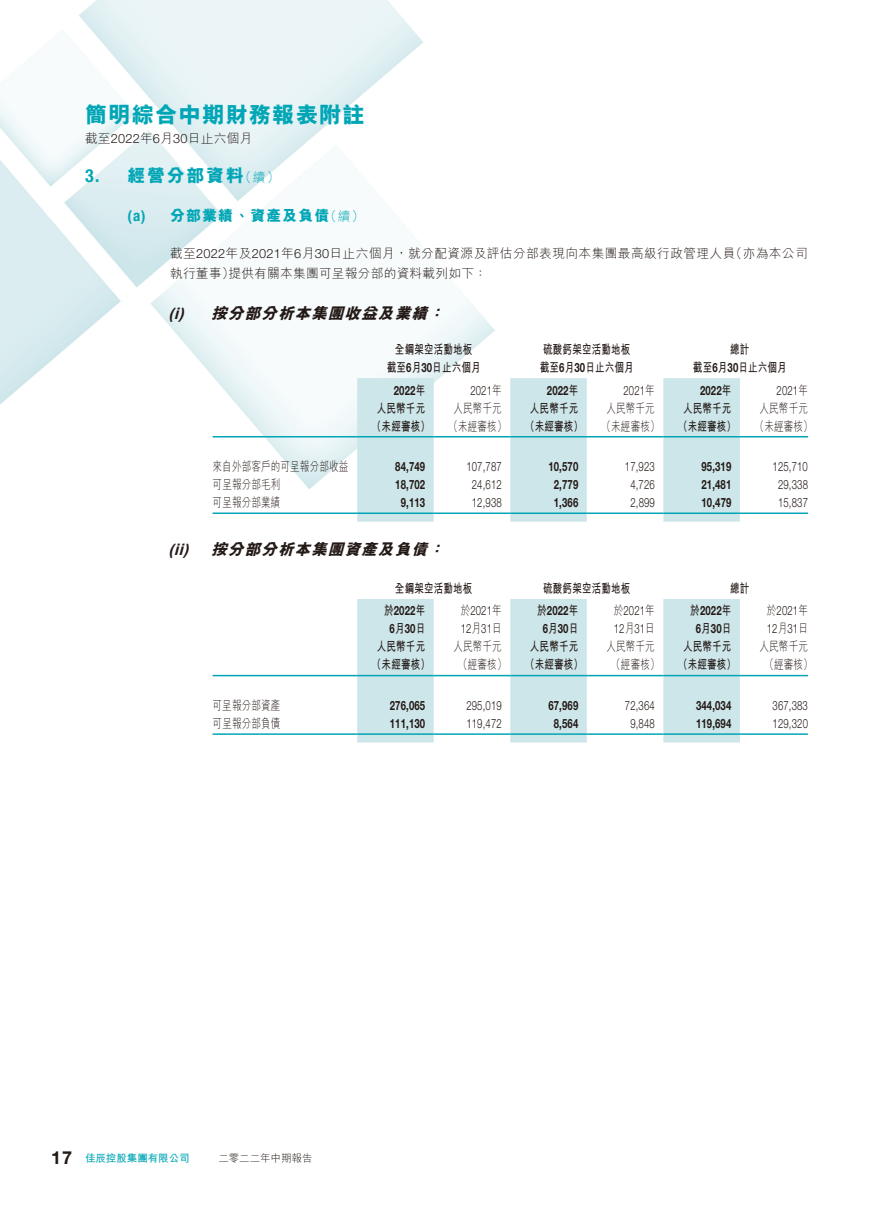
<style>
.page{position:relative;width:893px;height:1212px;background:#fff}
.page>*{position:absolute;margin:0;border:0;box-sizing:border-box;transform-origin:0 0}
.t1{font:800 22.5px "M Hei HK";letter-spacing:.04em;color:#00a6b6}
.t2{font:800 18px "M Hei HK";letter-spacing:.09em;color:#00a6b6}
.t3{font:700 18px "Helvetica Neue LT Std";color:#231916}
.t4{font:700 condensed 18px "Helvetica Neue LT Std";color:#00a6b6}
.t5{font:italic 800 15.75px "M Hei HK";color:#231916}
.t6{font:italic 700 condensed 15.75px "Helvetica Neue LT Std";color:#231916}
.t7{font:800 15px "M Hei HK";letter-spacing:.07em;color:#00a6b6}
.t8{font:700 condensed 15px "Helvetica Neue LT Std";color:#00a6b6}
.t9{font:300 12.75px/18px "Helvetica Neue LT Std";letter-spacing:.015em;color:#231916;scale:.75 1}
.t10{font:700 12.75px/18px "Helvetica Neue LT Std";letter-spacing:.015em;color:#231916;text-align:center;scale:.75 1}
.t11{font:700 12.75px "M Hei HK";letter-spacing:.015em;color:#231916;scale:.75 1}
.t12{font:300 12.75px "M Hei HK";letter-spacing:.015em;color:#231916;scale:.75 1}
.t13{font:300 12.75px/19.5px "M Hei HK";letter-spacing:.015em;color:#231916}
.t14{font:300 12.75px "M Hei HK";color:#00a6b6}
.t15{font:700 10.5px "M Hei HK";letter-spacing:-.005em;color:#00a6b6}
.t16{font:300 10.5px "M Hei HK";letter-spacing:-.005em;color:#231916}
.s1{font-family:"Helvetica Neue LT Std"}
.s2{font-family:"M Hei HK"}
</style>
<div class="page">
<img style="left:0;top:0;width:808px;height:743px">
<svg style="left:357px;top:378px;width:383px;height:144px;fill:#cde6ea"></svg>
<hr style="left:213px;top:436px;width:144px;height:1px;background:#00a6b6">
<hr style="left:357px;top:436px;width:77px;height:1px;background:#00a6b6">
<hr style="left:434px;top:436px;width:76px;height:1px;background:#00a6b6">
<hr style="left:510px;top:436px;width:77px;height:1px;background:#00a6b6">
<hr style="left:587px;top:436px;width:76px;height:1px;background:#00a6b6">
<hr style="left:663px;top:436px;width:77px;height:1px;background:#00a6b6">
<hr style="left:740px;top:436px;width:68px;height:1px;background:#00a6b6">
<hr style="left:213px;top:512px;width:144px;height:2px;background:#00a6b6">
<hr style="left:357px;top:512px;width:77px;height:2px;background:#00a6b6">
<hr style="left:434px;top:512px;width:76px;height:2px;background:#00a6b6">
<hr style="left:510px;top:512px;width:77px;height:2px;background:#00a6b6">
<hr style="left:587px;top:512px;width:76px;height:2px;background:#00a6b6">
<hr style="left:663px;top:512px;width:77px;height:2px;background:#00a6b6">
<hr style="left:740px;top:512px;width:68px;height:2px;background:#00a6b6">
<svg style="left:357px;top:599px;width:383px;height:143px;fill:#cde6ea"></svg>
<hr style="left:213px;top:675px;width:144px;height:1px;background:#00a6b6">
<hr style="left:357px;top:675px;width:77px;height:1px;background:#00a6b6">
<hr style="left:434px;top:675px;width:76px;height:1px;background:#00a6b6">
<hr style="left:510px;top:675px;width:77px;height:1px;background:#00a6b6">
<hr style="left:587px;top:675px;width:76px;height:1px;background:#00a6b6">
<hr style="left:663px;top:675px;width:77px;height:1px;background:#00a6b6">
<hr style="left:740px;top:675px;width:68px;height:1px;background:#00a6b6">
<hr style="left:213px;top:733px;width:144px;height:2px;background:#00a6b6">
<hr style="left:357px;top:733px;width:77px;height:2px;background:#00a6b6">
<hr style="left:434px;top:733px;width:76px;height:2px;background:#00a6b6">
<hr style="left:510px;top:733px;width:77px;height:2px;background:#00a6b6">
<hr style="left:587px;top:733px;width:76px;height:2px;background:#00a6b6">
<hr style="left:663px;top:733px;width:77px;height:2px;background:#00a6b6">
<hr style="left:740px;top:733px;width:68px;height:2px;background:#00a6b6">
<h1 class="t1" style="left:85px;top:104px;width:281px">簡明綜合中期財務報表附註</h1>
<p class="t13" style="left:85px;top:128px;width:169px">截至<span class="s1">2022</span>年月<span class="s1">6 30</span>日止六個月</p>
<p class="t14" style="left:239px;top:171px;width:42px">（續(</p>
<h2 class="t2" style="left:128px;top:166px;width:118px">經營分部資料</h2>
<h2 class="t4" style="left:85px;top:165px;width:16px">3.</h2>
<p class="t8" style="left:128px;top:207px;width:20px">a( )</p>
<p class="t7" style="left:170px;top:208px;width:161px">分部業績、資產及負債</p>
<p class="t14" style="left:324px;top:210px;width:42px">（續(</p>
<p class="t13" style="left:228px;top:244px;width:509px;text-indent:-58px">截至<span class="s1">2022</span>年及<span class="s1">2021</span>年 月<span class="s1">6 30</span>日止六個月，就分配資源及評估分部表現向本集團最高級行政管理人員提供有關本集團可呈報分部的資料載列如下：</p>
<p class="t13" style="left:729px;top:244px;width:80px">（亦為本公司</p>
<p class="t13" style="left:170px;top:263px;width:66px">執行董事）</p>
<p class="t6" style="left:168px;top:304px;width:16px">i(</p>
<p class="t6" style="left:179px;top:304px;width:11px">)</p>
<p class="t5" style="left:211px;top:306px;width:222px">按分部分析本集團收益及業績</p>
<p class="t5" style="left:428px;top:306px;width:21px">：</p>
<p class="t11" style="left:395px;top:340px;width:105px">全鋼架空活動地板</p>
<p class="t11" style="left:543px;top:340px;width:118px">硫酸鈣架空活動地板</p>
<p class="t11" style="left:730px;top:340px;width:27px">總計</p>
<p class="t11" style="left:387px;top:358px;width:127px">截至月<span class="s1">6 30</span>日止六個月</p>
<p class="t11" style="left:540px;top:358px;width:127px">截至月<span class="s1">6 30</span>日止六個月</p>
<p class="t11" style="left:693px;top:358px;width:127px">截至月<span class="s1">6 30</span>日止六個月</p>
<p class="t10" style="left:394px;top:381px;width:43px">2022<span class="s2">年</span></p>
<p class="t9" style="left:470px;top:381px;width:43px">2021<span class="s2">年</span></p>
<p class="t10" style="left:547px;top:381px;width:43px">2022<span class="s2">年</span></p>
<p class="t9" style="left:623px;top:381px;width:43px">2021<span class="s2">年</span></p>
<p class="t10" style="left:700px;top:381px;width:43px">2022<span class="s2">年</span></p>
<p class="t9" style="left:776px;top:381px;width:43px">2021<span class="s2">年</span></p>
<p class="t11" style="left:377px;top:399px;width:66px">人民幣千元</p>
<p class="t12" style="left:453px;top:401px;width:66px">人民幣千元</p>
<p class="t11" style="left:530px;top:399px;width:66px">人民幣千元</p>
<p class="t12" style="left:606px;top:401px;width:66px">人民幣千元</p>
<p class="t11" style="left:683px;top:399px;width:66px">人民幣千元</p>
<p class="t12" style="left:760px;top:401px;width:66px">人民幣千元</p>
<p class="t11" style="left:372px;top:417px;width:79px">（未經審核）</p>
<p class="t12" style="left:448px;top:419px;width:79px">（未經審核）</p>
<p class="t11" style="left:525px;top:417px;width:79px">（未經審核）</p>
<p class="t12" style="left:602px;top:419px;width:79px">（未經審核）</p>
<p class="t11" style="left:678px;top:417px;width:79px">（未經審核）</p>
<p class="t12" style="left:755px;top:419px;width:79px">（未經審核(</p>
<p class="t12" style="left:213px;top:460px;width:182px">來自外部客戶的可呈報分部收益</p>
<p class="t10" style="left:395px;top:457px;width:41px">84,749</p>
<p class="t9" style="left:466px;top:457px;width:49px">107,787</p>
<p class="t10" style="left:548px;top:457px;width:41px">10,570</p>
<p class="t9" style="left:625px;top:457px;width:41px">17,923</p>
<p class="t10" style="left:701px;top:457px;width:41px">95,319</p>
<p class="t9" style="left:772px;top:457px;width:49px">125,710</p>
<p class="t12" style="left:213px;top:478px;width:92px">可呈報分部毛利</p>
<p class="t10" style="left:395px;top:475px;width:41px">18,702</p>
<p class="t9" style="left:472px;top:475px;width:41px">24,612</p>
<p class="t10" style="left:554px;top:475px;width:34px">2,779</p>
<p class="t9" style="left:630px;top:475px;width:34px">4,726</p>
<p class="t10" style="left:701px;top:475px;width:41px">21,481</p>
<p class="t9" style="left:778px;top:475px;width:41px">29,338</p>
<p class="t12" style="left:213px;top:496px;width:92px">可呈報分部業績</p>
<p class="t10" style="left:401px;top:493px;width:34px">9,113</p>
<p class="t9" style="left:472px;top:493px;width:41px">12,938</p>
<p class="t10" style="left:554px;top:493px;width:34px">1,366</p>
<p class="t9" style="left:630px;top:493px;width:34px">2,899</p>
<p class="t10" style="left:701px;top:493px;width:41px">10,479</p>
<p class="t9" style="left:778px;top:493px;width:41px">15,837</p>
<p class="t6" style="left:174px;top:540px;width:15px">ii</p>
<p class="t6" style="left:168px;top:540px;width:26px">( )</p>
<p class="t5" style="left:211px;top:541px;width:222px">按分部分析本集團資產及負債</p>
<p class="t5" style="left:428px;top:541px;width:21px">：</p>
<p class="t11" style="left:395px;top:579px;width:105px">全鋼架空活動地板</p>
<p class="t10" style="left:384px;top:601px;width:56px"><span class="s2">於</span>2022<span class="s2">年月</span>6 30<span class="s2">日</span></p>
<p class="t9" style="left:461px;top:601px;width:56px"><span class="s2">於</span>2021<span class="s2">年<br></span>12<span class="s2">月</span>31<span class="s2">日</span></p>
<p class="t10" style="left:537px;top:601px;width:56px"><span class="s2">於</span>2022<span class="s2">年月</span>6 30<span class="s2">日</span></p>
<p class="t9" style="left:614px;top:601px;width:56px"><span class="s2">於</span>2021<span class="s2">年<br></span>12<span class="s2">月</span>31<span class="s2">日</span></p>
<p class="t10" style="left:690px;top:601px;width:56px"><span class="s2">於</span>2022<span class="s2">年月</span>6 30<span class="s2">日</span></p>
<p class="t9" style="left:767px;top:601px;width:56px"><span class="s2">於</span>2021<span class="s2">年<br></span>12<span class="s2">月</span>31<span class="s2">日</span></p>
<p class="t12" style="left:760px;top:640px;width:66px">人民幣千元</p>
<p class="t11" style="left:543px;top:579px;width:118px">硫酸鈣架空活動地板</p>
<p class="t11" style="left:730px;top:579px;width:27px">總計</p>
<p class="t12" style="left:453px;top:640px;width:66px">人民幣千元</p>
<p class="t12" style="left:606px;top:640px;width:66px">人民幣千元</p>
<p class="t11" style="left:377px;top:637px;width:66px">人民幣千元</p>
<p class="t11" style="left:530px;top:637px;width:66px">人民幣千元</p>
<p class="t11" style="left:683px;top:637px;width:66px">人民幣千元</p>
<p class="t11" style="left:372px;top:655px;width:79px">（未經審核）</p>
<p class="t12" style="left:458px;top:658px;width:66px">（經審核）</p>
<p class="t11" style="left:525px;top:655px;width:79px">（未經審核）</p>
<p class="t12" style="left:611px;top:658px;width:66px">（經審核）</p>
<p class="t11" style="left:678px;top:655px;width:79px">（未經審核）</p>
<p class="t12" style="left:764px;top:658px;width:66px">（經審核(</p>
<p class="t12" style="left:213px;top:699px;width:92px">可呈報分部資產</p>
<p class="t10" style="left:390px;top:696px;width:49px">276,065</p>
<p class="t9" style="left:466px;top:696px;width:49px">295,019</p>
<p class="t10" style="left:548px;top:696px;width:41px">67,969</p>
<p class="t9" style="left:625px;top:696px;width:41px">72,364</p>
<p class="t10" style="left:696px;top:696px;width:49px">344,034</p>
<p class="t9" style="left:772px;top:696px;width:49px">367,383</p>
<p class="t12" style="left:213px;top:717px;width:92px">可呈報分部負債</p>
<p class="t10" style="left:390px;top:714px;width:49px">111,130</p>
<p class="t9" style="left:466px;top:714px;width:49px">119,472</p>
<p class="t10" style="left:554px;top:714px;width:34px">8,564</p>
<p class="t9" style="left:630px;top:714px;width:34px">9,848</p>
<p class="t10" style="left:696px;top:714px;width:49px">119,694</p>
<p class="t9" style="left:772px;top:714px;width:49px">129,320</p>
<h2 class="t3" style="left:51px;top:1147px;width:22px">17</h2>
<p class="t15" style="left:85px;top:1151px;width:106px">佳辰控股集團有限公司</p>
<p class="t16" style="left:218px;top:1153px;width:96px">二零二二年中期報告</p>
</div>
